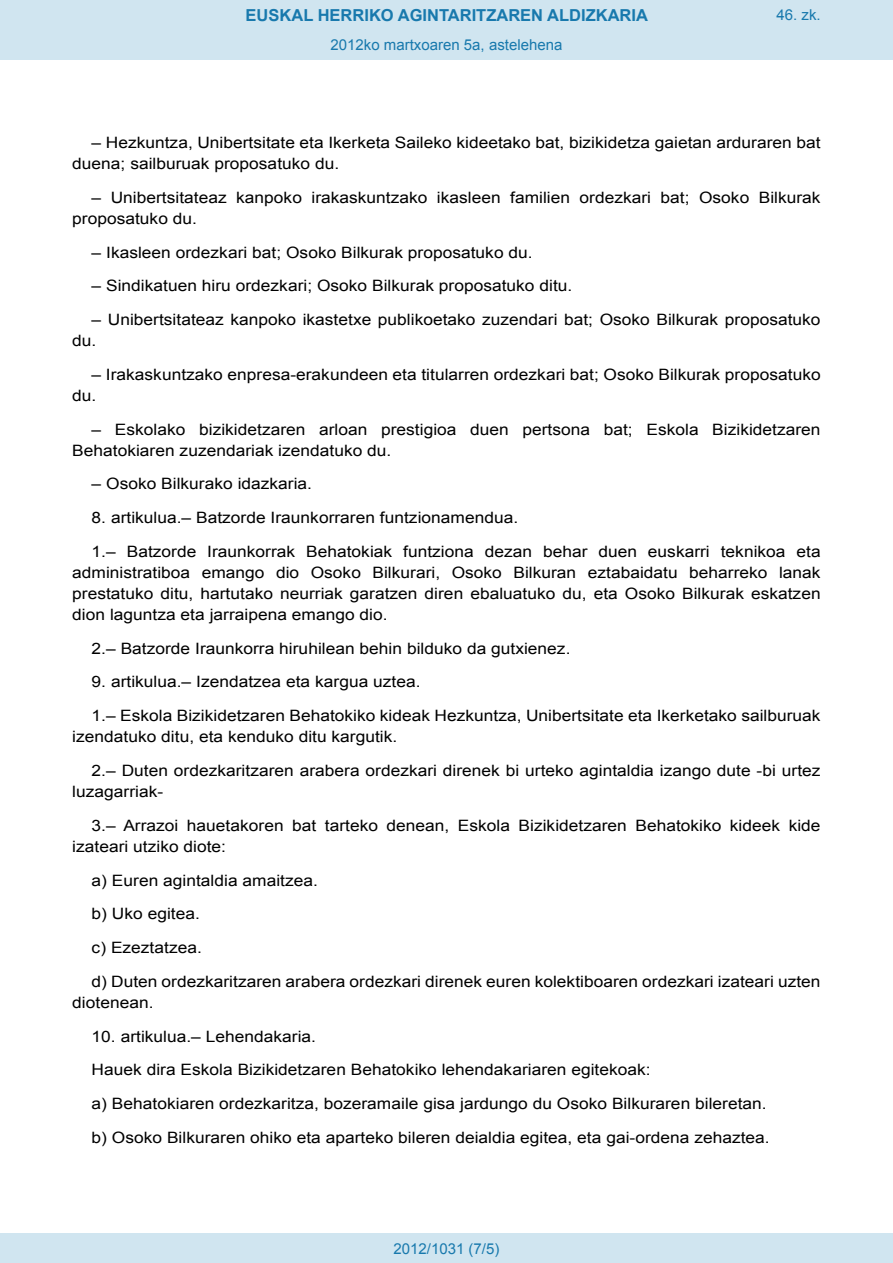
<style>
.page{position:relative;width:893px;height:1263px;background:#fff}
.page>*{position:absolute;margin:0;border:0;box-sizing:border-box;transform-origin:0 0}
.t1{font:700 16.5px "Arial";color:#1879ad}
.BOPVDetalle{font:15.6px/21px "Arial";color:#000;scale:1.11 1}
.Paginacion_Centro{font:15px "Arial";color:#1879ad}
</style>
<div class="page">
<div style="left:0;top:0;width:893px;height:60px;background:#d0e5f0"></div>
<div style="left:0;top:1233px;width:893px;height:30px;background:#d0e5f0"></div>
<p class="t1" style="left:246px;top:4px;width:404px">EUSKAL HERRIKO AGINTARITZAREN ALDIZKARIA</p>
<p class="Paginacion_Centro" style="left:331px;top:35px;width:233px">2012ko martxoaren 5a, astelehena</p>
<p class="Paginacion_Centro" style="left:776px;top:5px;width:46px">46. zk.</p>
<p class="BOPVDetalle" style="left:72px;top:132px;width:676px;text-indent:19px">– Hezkuntza, Unibertsitate eta Ikerketa Saileko kideetako bat, bizikidetza gaietan arduraren bat duena; sailburuak proposatuko du.</p>
<p class="BOPVDetalle" style="left:72px;top:187px;width:676px;text-indent:19px">– Unibertsitateaz kanpoko irakaskuntzako ikasleen familien ordezkari bat; Osoko Bilkurak proposatuko du.</p>
<p class="BOPVDetalle" style="left:92px;top:242px;width:399px">– Ikasleen ordezkari bat; Osoko Bilkurak proposatuko du.</p>
<p class="BOPVDetalle" style="left:92px;top:276px;width:435px">– Sindikatuen hiru ordezkari; Osoko Bilkurak proposatuko ditu.</p>
<p class="BOPVDetalle" style="left:72px;top:309px;width:676px;text-indent:19px">– Unibertsitateaz kanpoko ikastetxe publikoetako zuzendari bat; Osoko Bilkurak proposatuko du.</p>
<p class="BOPVDetalle" style="left:72px;top:364px;width:676px;text-indent:19px">– Irakaskuntzako enpresa-erakundeen eta titularren ordezkari bat; Osoko Bilkurak proposatuko du.</p>
<p class="BOPVDetalle" style="left:72px;top:419px;width:676px;text-indent:19px">– Eskolako bizikidetzaren arloan prestigioa duen pertsona bat; Eskola Bizikidetzaren<br>Behatokiaren zuzendariak izendatuko du.</p>
<p class="BOPVDetalle" style="left:92px;top:474px;width:200px">– Osoko Bilkurako idazkaria.</p>
<p class="BOPVDetalle" style="left:92px;top:507px;width:386px">8. artikulua.– Batzorde Iraunkorraren funtzionamendua.</p>
<p class="BOPVDetalle" style="left:72px;top:541px;width:676px;text-align:justify;text-indent:19px">1.– Batzorde Iraunkorrak Behatokiak funtziona dezan behar duen euskarri teknikoa eta administratiboa emango dio Osoko Bilkurari, Osoko Bilkuran eztabaidatu beharreko lanak prestatuko ditu, hartutako neurriak garatzen diren ebaluatuko du, eta Osoko Bilkurak eskatzen dion laguntza eta jarraipena emango dio.</p>
<p class="BOPVDetalle" style="left:92px;top:638px;width:433px">2.– Batzorde Iraunkorra hiruhilean behin bilduko da gutxienez.</p>
<p class="BOPVDetalle" style="left:92px;top:672px;width:298px">9. artikulua.– Izendatzea eta kargua uztea.</p>
<p class="BOPVDetalle" style="left:72px;top:705px;width:676px;text-indent:19px">1.– Eskola Bizikidetzaren Behatokiko kideak Hezkuntza, Unibertsitate eta Ikerketako sailburuak izendatuko ditu, eta kenduko ditu kargutik.</p>
<p class="BOPVDetalle" style="left:72px;top:760px;width:676px;text-indent:19px">2.– Duten ordezkaritzaren arabera ordezkari direnek bi urteko agintaldia izango dute -bi urtez luzagarriak-</p>
<p class="BOPVDetalle" style="left:72px;top:815px;width:676px;text-indent:19px">3.– Arrazoi hauetakoren bat tarteko denean, Eskola Bizikidetzaren Behatokiko kideek kide izateari utziko diote:</p>
<p class="BOPVDetalle" style="left:92px;top:870px;width:205px">a) Euren agintaldia amaitzea.</p>
<p class="BOPVDetalle" style="left:92px;top:903px;width:99px">b) Uko egitea.</p>
<p class="BOPVDetalle" style="left:92px;top:937px;width:101px">c) Ezeztatzea.</p>
<p class="BOPVDetalle" style="left:72px;top:971px;width:676px;text-indent:19px">d) Duten ordezkaritzaren arabera ordezkari direnek euren kolektiboaren ordezkari izateari uzten diotenean.</p>
<p class="BOPVDetalle" style="left:92px;top:1026px;width:204px">10. artikulua.– Lehendakaria.</p>
<p class="BOPVDetalle" style="left:92px;top:1059px;width:505px">Hauek dira Eskola Bizikidetzaren Behatokiko lehendakariaren egitekoak:</p>
<p class="BOPVDetalle" style="left:92px;top:1093px;width:610px">a) Behatokiaren ordezkaritza, bozeramaile gisa jardungo du Osoko Bilkuraren bileretan.</p>
<p class="BOPVDetalle" style="left:92px;top:1127px;width:612px">b) Osoko Bilkuraren ohiko eta aparteko bileren deialdia egitea, eta gai-ordena zehaztea.</p>
<p class="Paginacion_Centro" style="left:393px;top:1238px;width:107px">2012/1031 (7/5)</p>
</div>
